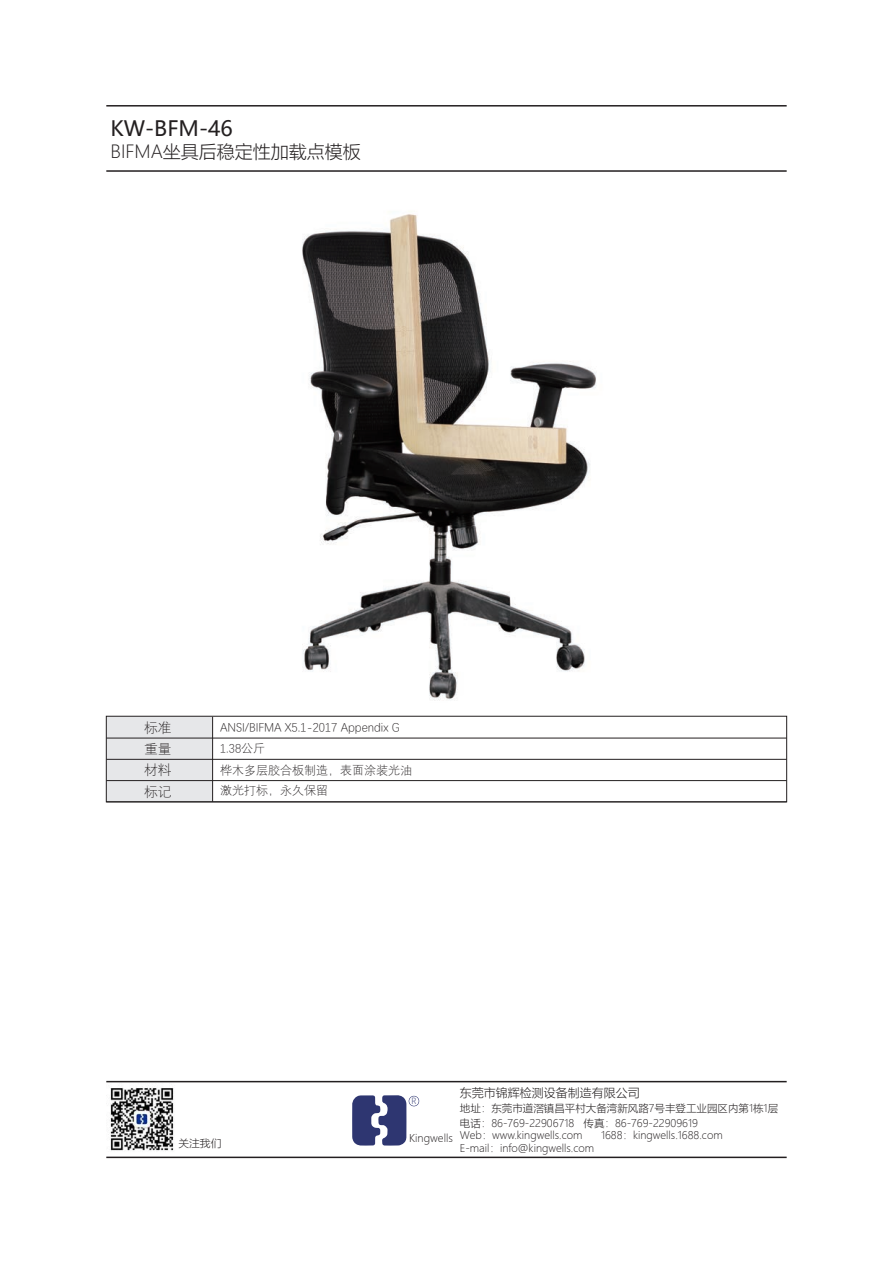
<style>
.page{position:relative;width:893px;height:1263px;background:#fff}
.page>*{position:absolute;margin:0;border:0;box-sizing:border-box;transform-origin:0 0}
.t1{font:21px "Microsoft Ya Hei";color:#231f20}
.t2{font:300 18px "Microsoft Ya Hei";color:#231f20}
.t3{font:300 13.5px/21.8px "Deng Xian";color:#231f20}
.t4{font:300 12px/21px "Deng Xian";color:#231f20}
.t5{font:300 12px "Microsoft Ya Hei";color:#231f20}
.t6{font:300 10.65px "Microsoft Ya Hei";color:#231f20}
.t7{font:300 10.5px/15px "Microsoft Ya Hei";color:#231f20}
.t8{font:300 8.4px "Microsoft Ya Hei";color:#2e3671}
</style>
<div class="page">
<svg style="left:352px;top:1095px;width:55px;height:51px"></svg>
<svg style="left:409px;top:1096px;width:10px;height:10px"></svg>
<hr style="left:106px;top:1081px;width:681px;height:1px;background:#231f20">
<hr style="left:106px;top:1156px;width:681px;height:2px;background:#231f20">
<img style="left:110px;top:1087px;width:64px;height:64px">
<div style="left:106px;top:716px;width:107px;height:86px;background:#e6e7e9"></div>
<div style="left:106px;top:716px;width:681px;height:86px;border:1px solid #231f20"></div>
<hr style="left:106px;top:802px;width:681px;height:1px;background:#231f20">
<hr style="left:106px;top:780px;width:681px;height:1px;background:#231f20">
<hr style="left:106px;top:759px;width:681px;height:1px;background:#231f20">
<hr style="left:106px;top:738px;width:681px;height:1px;background:#231f20">
<hr style="left:212px;top:717px;width:1px;height:85px;background:#231f20">
<img style="left:302px;top:214px;width:294px;height:487px">
<hr style="left:106px;top:170px;width:681px;height:2px;background:#231f20">
<hr style="left:106px;top:105px;width:681px;height:2px;background:#231f20">
<h1 class="t1" style="left:110px;top:114px;width:124px">KW-BFM-46</h1>
<h2 class="t2" style="left:110px;top:139px;width:252px">BIFMA坐具后稳定性加载点模板</h2>
<p class="t3" style="left:144px;top:717px;width:29px">标准</p>
<p class="t4" style="left:220px;top:716px;width:181px">ANSI/BIFMA X5.1-2017 Appendix G<br>1.38公斤</p>
<p class="t4" style="left:220px;top:760px;width:193px;line-height:19.8px">桦木多层胶合板制造，表面涂装光油激光打标，永久保留</p>
<p class="t3" style="left:144px;top:738px;width:29px">重量</p>
<p class="t3" style="left:144px;top:759px;width:29px">材料标记</p>
<p class="t7" style="left:178px;top:1135px;width:45px">关注我们</p>
<p class="t5" style="left:460px;top:1085px;width:181px">东莞市锦辉检测设备制造有限公司</p>
<p class="t8" style="left:412px;top:1095px;width:7px">R</p>
<p class="t6" style="left:409px;top:1130px;width:45px">Kingwells</p>
<p class="t7" style="left:460px;top:1100px;width:320px">地址：东莞市道滘镇昌平村大备湾新风路7号丰登工业园区内第1栋1层电话：86-769-22906718 传真：86-769-22909619</p>
<p class="t7" style="left:460px;top:1127px;width:124px">Web：www.kingwells.com</p>
<p class="t7" style="left:601px;top:1127px;width:123px">1688：kingwells.1688.com</p>
<p class="t7" style="left:460px;top:1140px;width:136px">E-mail：info@kingwells.com</p>
</div>
